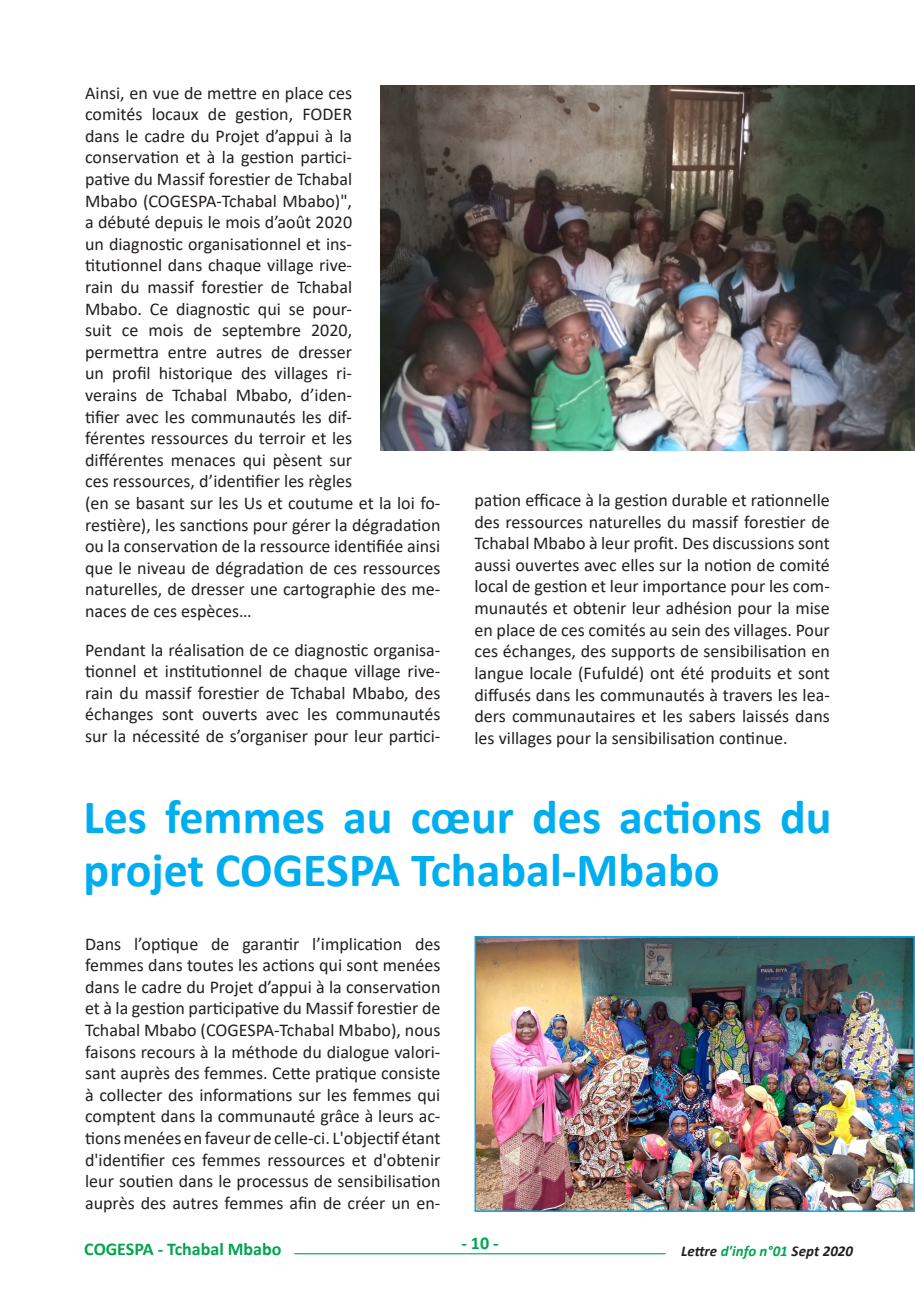
<style>
.page{position:relative;width:915px;height:1297px;background:#fff}
.page>*{position:absolute;margin:0;border:0;box-sizing:border-box;transform-origin:0 0}
.titre_orange_suite_3{font:700 48px/52.5px "Calibri";color:#00aeef}
.parragraphe{font:18px/21.6px "Calibri";color:#231f20;text-align:justify}
.t1{font:700 18px "Calibri";color:#00a54f}
.t2{font:italic 700 15px "Calibri";color:#231f20}
.s1{color:#00a54f}
</style>
<div class="page">
<hr style="left:294px;top:1253px;width:371px;height:1px;background:#00a54f">
<img style="left:381px;top:85px;width:533px;height:365px">
<img style="left:477px;top:939px;width:434px;height:270px">
<div style="left:474px;top:936px;width:440px;height:276px;border:2px solid #00aeef"></div>
<p class="parragraphe" style="left:85px;top:81px;width:357px;text-align:left">Ainsi, en vue de mettre en place ces<br>comités locaux de gestion, FODER<br>dans le cadre du Projet d’appui à la conservation et à la gestion partici-<br>pative du Massif forestier de Tchabal<br>Mbabo (COGESPA-Tchabal Mbabo)",<br>a débuté depuis le mois d’août 2020<br>un diagnostic organisationnel et ins-<br>titutionnel dans chaque village rive-<br>rain du massif forestier de Tchabal<br>Mbabo. Ce diagnostic qui se pour-<br>suit ce mois de septembre 2020,<br>permettra entre autres de dresser<br>un profil historique des villages ri-<br>verains de Tchabal Mbabo, d’iden-<br>tifier avec les communautés les dif-<br>férentes ressources du terroir et les<br>différentes menaces qui pèsent sur<br>ces ressources, d’identifier les règles<br>(en se basant sur les Us et coutume et la loi fo&shy;restière), les sanctions pour gérer la dégradation ou la conservation de la ressource identifiée ainsi que le niveau de dégradation de ces ressources naturelles, de dresser une cartographie des me&shy;naces de ces espèces…</p>
<p class="parragraphe" style="left:85px;top:638px;width:357px">Pendant la réalisation de ce diagnostic organisa&shy;tionnel et institutionnel de chaque village rive&shy;rain du massif forestier de Tchabal Mbabo, des échanges sont ouverts avec les communautés sur la nécessité de s’organiser pour leur partici-</p>
<p class="parragraphe" style="left:474px;top:489px;width:357px">pation efficace à la gestion durable et rationnelle des ressources naturelles du massif forestier de Tchabal Mbabo à leur profit. Des discussions sont aussi ouvertes avec elles sur la notion de comité local de gestion et leur importance pour les com&shy;munautés et obtenir leur adhésion pour la mise en place de ces comités au sein des villages. Pour ces échanges, des supports de sensibilisation en langue locale (Fufuldé) ont été produits et sont diffusés dans les communautés à travers les lea&shy;ders communautaires et les sabers laissés dans les villages pour la sensibilisation continue.</p>
<p class="titre_orange_suite_3" style="left:83px;top:790px;width:749px">Les femmes au cœur des actions du projet COGESPA Tchabal-Mbabo</p>
<p class="parragraphe" style="left:85px;top:932px;width:357px">Dans l’optique de garantir l’implication des femmes dans toutes les actions qui sont menées dans le cadre du Projet d’appui à la conservation et à la gestion participative du Massif forestier de Tchabal Mbabo (COGESPA-Tchabal Mbabo), nous faisons recours à la méthode du dialogue valori&shy;sant auprès des femmes. Cette pratique consiste à collecter des informations sur les femmes qui comptent dans la communauté grâce à leurs ac&shy;tions menées en faveur de celle-ci. L'objectif étant d'identifier ces femmes ressources et d'obtenir leur soutien dans le processus de sensibilisation auprès des autres femmes afin de créer un en-</p>
<p class="t1" style="left:84px;top:1236px;width:199px">COGESPA - Tchabal Mbabo</p>
<p class="t1" style="left:461px;top:1230px;width:39px">- 10 -</p>
<p class="t2" style="left:681px;top:1240px;width:173px">Lettre <span class="s1">d'info n°01</span> Sept 2020</p>
</div>
